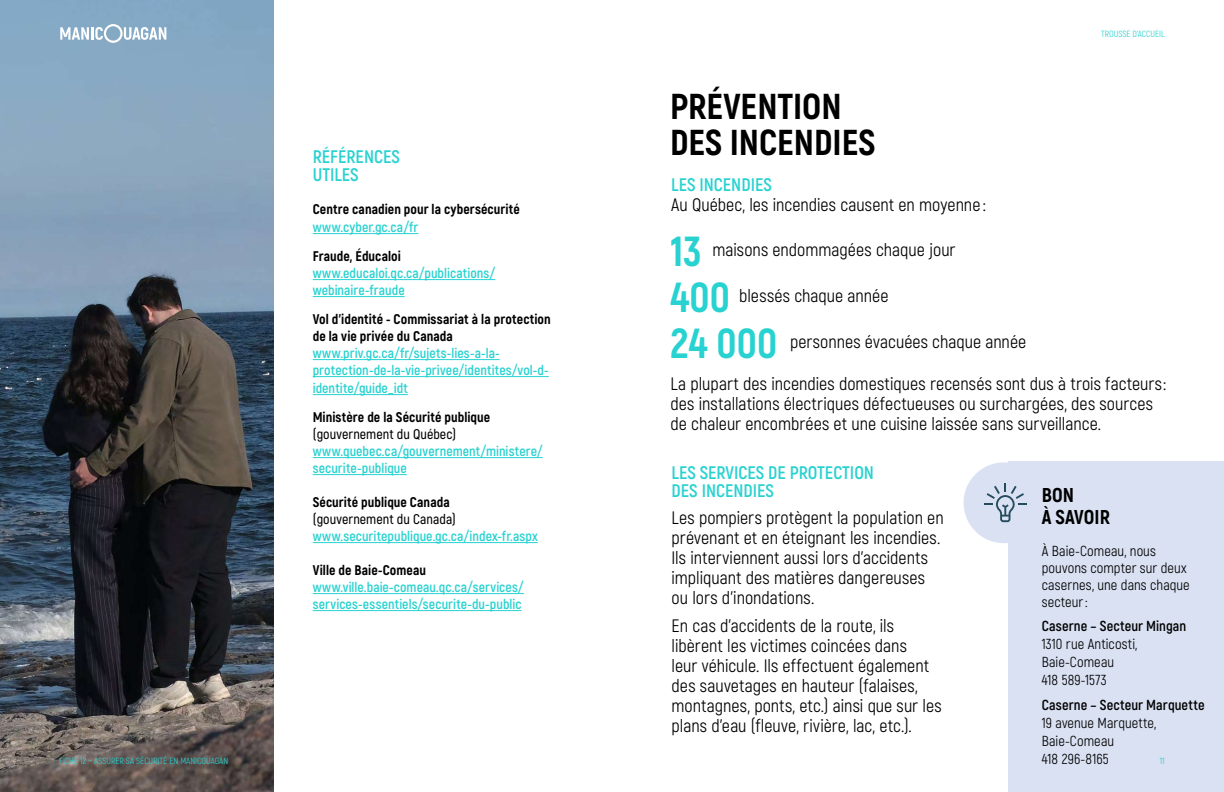
<style>
.page{position:relative;width:1224px;height:792px;background:#fff}
.page>*{position:absolute;margin:0;border:0;box-sizing:border-box;transform-origin:0 0}
.t1{font:800 42px/45.9px "Akrobat";letter-spacing:.005em;color:#28d2d1}
.t2{font:800 36px/36px "Akrobat";color:#000}
.t3{font:800 20px/22px "Akrobat";letter-spacing:.005em;color:#000}
.t4{font:700 18.2px/18px "Akrobat";color:#28d2d1}
.t5{font:18px/20px "Akrobat";color:#000}
.t6{font:14.5px/18px "Akrobat";letter-spacing:.005em;color:#000}
.t7{font:700 14.5px "Akrobat";letter-spacing:.005em;color:#000}
.t8{font:700 14px/17px "Akrobat";letter-spacing:.005em;color:#28d2d1}
.t9{font:800 14px/17px "Akrobat";letter-spacing:.005em;color:#000}
.t10{font:600 14px "Akrobat";color:#000}
.t11{font:9px "Akrobat";color:#28d2d1}
</style>
<div class="page">
<img style="left:0;top:0;width:274px;height:792px">
<hr style="left:313px;top:233px;width:105px;height:1px;background:#28d2d1">
<hr style="left:313px;top:279px;width:182px;height:1px;background:#28d2d1">
<hr style="left:313px;top:296px;width:92px;height:1px;background:#28d2d1">
<hr style="left:313px;top:359px;width:187px;height:1px;background:#28d2d1">
<hr style="left:313px;top:376px;width:236px;height:1px;background:#28d2d1">
<hr style="left:313px;top:394px;width:95px;height:1px;background:#28d2d1">
<hr style="left:313px;top:457px;width:230px;height:1px;background:#28d2d1">
<hr style="left:313px;top:474px;width:94px;height:1px;background:#28d2d1">
<hr style="left:313px;top:542px;width:225px;height:1px;background:#28d2d1">
<hr style="left:313px;top:593px;width:211px;height:1px;background:#28d2d1">
<hr style="left:313px;top:610px;width:209px;height:1px;background:#28d2d1">
<div style="left:964px;top:462px;width:80px;height:81px;background:#d9e1f2;border-radius:50%"></div>
<div style="left:1009px;top:462px;width:215px;height:330px;background:#d9e1f2"></div>
<svg style="left:984px;top:483px;width:42px;height:39px"></svg>
<svg style="left:60px;top:24px;width:106px;height:19px"></svg>
<p class="t11" style="left:59px;top:756px;width:170px">FICHE 12 – ASSURER SA SÉCURITÉ EN MANICOUAGAN</p>
<p class="t4" style="left:313px;top:148px;width:89px">RÉFÉRENCES<br>UTILES</p>
<p class="t9" style="left:313px;top:201px;width:209px">Centre canadien pour la cybersécurité</p>
<p class="t8" style="left:313px;top:219px;width:107px">www.cyber.gc.ca/fr</p>
<p class="t9" style="left:313px;top:248px;width:90px">Fraude, Éducaloi</p>
<p class="t8" style="left:313px;top:265px;width:184px">www.educaloi.qc.ca/publications/ webinaire-fraude</p>
<p class="t9" style="left:313px;top:311px;width:240px">Vol d’identité - Commissariat à la protection de la vie privée du Canada</p>
<p class="t8" style="left:313px;top:344px;width:238px;line-height:17.5px">www.priv.gc.ca/fr/sujets-lies-a-la&shy;protection-de-la-vie-privee/identites/vol-d&shy;identite/guide_idt</p>
<p class="t9" style="left:313px;top:409px;width:179px">Ministère de la Sécurité publique</p>
<p class="t10" style="left:313px;top:426px;width:145px">(gouvernement du Québec)</p>
<p class="t8" style="left:313px;top:443px;width:232px">www.quebec.ca/gouvernement/ministere/ securite-publique</p>
<p class="t9" style="left:313px;top:494px;width:139px">Sécurité publique Canada</p>
<p class="t10" style="left:313px;top:511px;width:145px">(gouvernement du Canada)</p>
<p class="t8" style="left:313px;top:528px;width:227px">www.securitepublique.gc.ca/index-fr.aspx</p>
<p class="t9" style="left:313px;top:562px;width:115px">Ville de Baie-Comeau</p>
<p class="t8" style="left:313px;top:579px;width:213px">www.ville.baie-comeau.qc.ca/services/ services-essentiels/securite-du-public</p>
<h2 class="t2" style="left:670px;top:88px;width:207px">PRÉVENTION<br>DES INCENDIES</h2>
<p class="t4" style="left:671px;top:175px;width:102px">LES INCENDIES</p>
<p class="t5" style="left:671px;top:194px;width:316px">Au Québec, les incendies causent en moyenne :</p>
<h1 class="t1" style="left:671px;top:228px;width:108px">13<br>400<br>24 000</h1>
<p class="t5" style="left:712px;top:240px;width:245px">maisons endommagées chaque jour</p>
<p class="t5" style="left:739px;top:286px;width:151px">blessés chaque année</p>
<p class="t5" style="left:790px;top:332px;width:238px">personnes évacuées chaque année</p>
<p class="t11" style="left:1101px;top:29px;width:65px">TROUSSE D’ACCUEIL</p>
<p class="t5" style="left:671px;top:374px;width:497px">La plupart des incendies domestiques recensés sont dus à trois facteurs: des installations électriques défectueuses ou surchargées, des sources de chaleur encombrées et une cuisine laissée sans surveillance.</p>
<p class="t4" style="left:672px;top:463px;width:204px">LES SERVICES DE PROTECTION<br>DES INCENDIES</p>
<p class="t5" style="left:672px;top:508px;width:274px">Les pompiers protègent la population en prévenant et en éteignant les incendies.<br>Ils interviennent aussi lors d’accidents impliquant des matières dangereuses ou lors d’inondations.</p>
<p class="t5" style="left:672px;top:616px;width:272px">En cas d’accidents de la route, ils libèrent les victimes coincées dans<br>leur véhicule. Ils effectuent également des sauvetages en hauteur (falaises, montagnes, ponts, etc.) ainsi que sur les plans d’eau (fleuve, rivière, lac, etc.).</p>
<p class="t3" style="left:1042px;top:484px;width:70px">BON<br>À SAVOIR</p>
<p class="t6" style="left:1042px;top:543px;width:149px;line-height:17px">À Baie-Comeau, nous pouvons compter sur deux casernes, une dans chaque secteur:</p>
<p class="t7" style="left:1042px;top:617px;width:146px">Caserne – Secteur Mingan</p>
<p class="t6" style="left:1042px;top:635px;width:97px">1310 rue Anticosti,<br>Baie-Comeau<br>418 589-1573</p>
<p class="t7" style="left:1042px;top:696px;width:164px">Caserne – Secteur Marquette</p>
<p class="t6" style="left:1042px;top:714px;width:116px">19 avenue Marquette,<br>Baie-Comeau<br>418 296-8165</p>
<p class="t11" style="left:1160px;top:756px;width:7px">11</p>
</div>
